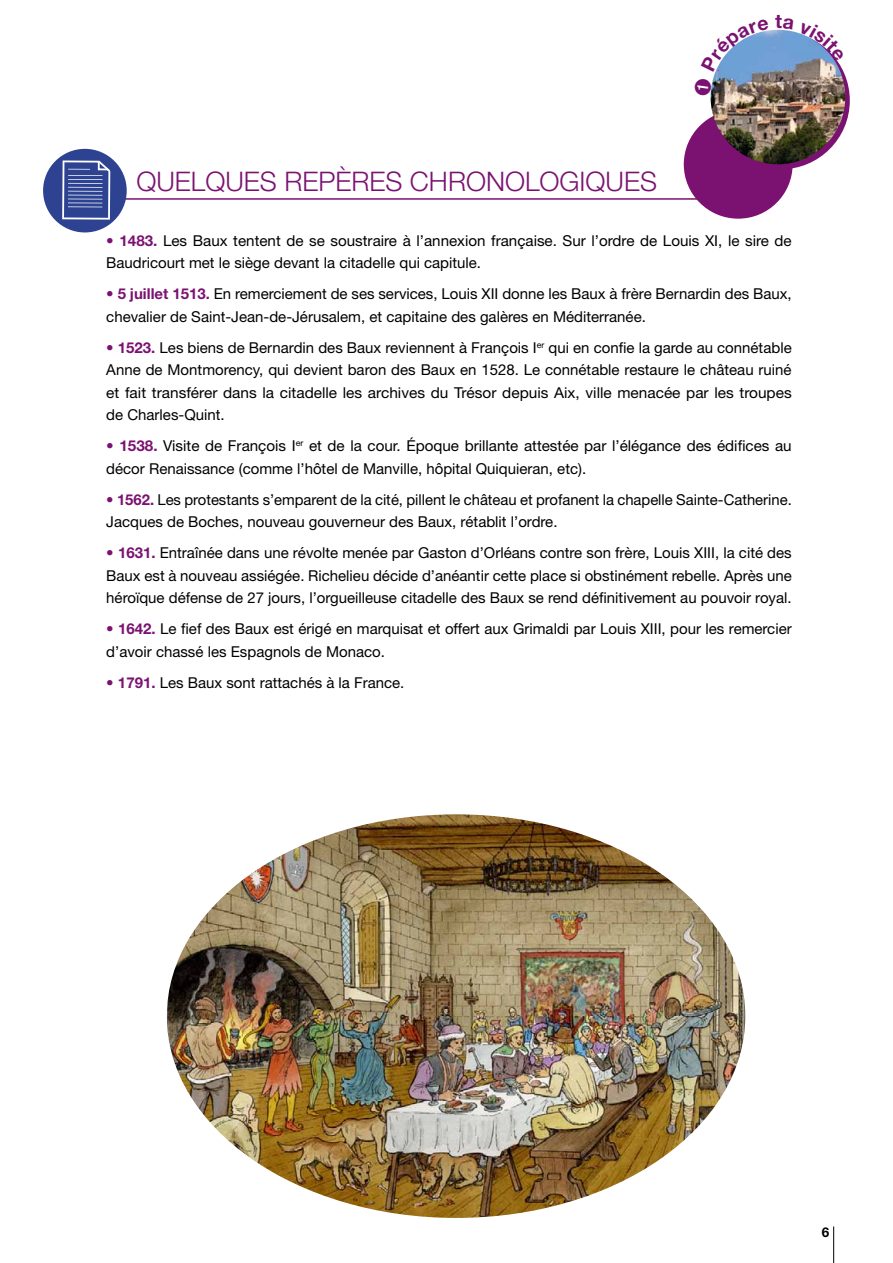
<style>
.page{position:relative;width:893px;height:1263px;background:#fff}
.page>*{position:absolute;margin:0;border:0;box-sizing:border-box;transform-origin:0 0}
.t1{font:300 27px "Helvetica Neue";color:#7b1272}
.t2{font:15px/22.5px "Helvetica Neue";color:#000}
.t3{font:700 13.5px "Helvetica Neue";color:#000}
.s1{font-weight:700;color:#7b1272}
</style>
<div class="page">
<hr style="left:833px;top:1226px;width:1px;height:37px;background:#000">
<hr style="left:106px;top:198px;width:669px;height:2px;background:#7b1272">
<svg style="left:712px;top:32px;width:138px;height:137px"></svg>
<div style="left:684px;top:110px;width:109px;height:109px;background:#7b1272;border-radius:50%"></div>
<img style="left:711px;top:30px;width:134px;height:134px;border-radius:67px">
<img style="left:167px;top:814px;width:578px;height:404px">
<div style="left:43px;top:149px;width:84px;height:83px;background:#2d4392;border-radius:50%"></div>
<svg style="left:62px;top:160px;width:48px;height:60px"></svg>
<svg style="left:710px;top:84px;width:2px;height:12px"></svg>
<svg style="left:716px;top:30px;width:53px;height:41px"></svg>
<svg style="left:775px;top:29px;width:63px;height:33px"></svg>
<h1 class="t1" style="left:136px;top:165px;width:522px">QUELQUES REPÈRES CHRONOLOGIQUES</h1>
<p class="t2" style="left:106px;top:229px;width:687px"><span class="s1">• 1483.</span> Les Baux tentent de se soustraire à l’annexion française. Sur l’ordre de Louis XI, le sire de<br>Baudricourt met le siège devant la citadelle qui capitule.</p>
<p class="t2" style="left:106px;top:282px;width:687px"><span class="s1">• 5 juillet 1513.</span> En remerciement de ses services, Louis XII donne les Baux à frère Bernardin des Baux, chevalier de Saint-Jean-de-Jérusalem, et capitaine des galères en Méditerranée.</p>
<p class="t2" style="left:106px;top:336px;width:687px;text-align:justify"><span class="s1">• 1523.</span> Les biens de Bernardin des Baux reviennent à François I<sup>er</sup> qui en confie la garde au connétable Anne de Montmorency, qui devient baron des Baux en 1528. Le connétable restaure le château ruiné et fait transférer dans la citadelle les archives du Trésor depuis Aix, ville menacée par les troupes de Charles-Quint.</p>
<p class="t2" style="left:106px;top:434px;width:687px"><span class="s1">• 1538.</span> Visite de François I<sup>er</sup> et de la cour. Époque brillante attestée par l’élégance des édifices au décor Renaissance (comme l’hôtel de Manville, hôpital Quiquieran, etc).</p>
<p class="t2" style="left:106px;top:488px;width:687px"><span class="s1">• 1562.</span> Les protestants s’emparent de la cité, pillent le château et profanent la chapelle Sainte-Catherine.<br>Jacques de Boches, nouveau gouverneur des Baux, rétablit l’ordre.</p>
<p class="t2" style="left:106px;top:541px;width:687px;text-align:justify"><span class="s1">• 1631.</span> Entraînée dans une révolte menée par Gaston d’Orléans contre son frère, Louis XIII, la cité des Baux est à nouveau assiégée. Richelieu décide d’anéantir cette place si obstinément rebelle. Après une héroïque défense de 27 jours, l’orgueilleuse citadelle des Baux se rend définitivement au pouvoir royal.</p>
<p class="t2" style="left:106px;top:617px;width:687px"><span class="s1">• 1642.</span> Le fief des Baux est érigé en marquisat et offert aux Grimaldi par Louis XIII, pour les remercier d’avoir chassé les Espagnols de Monaco.</p>
<p class="t2" style="left:106px;top:671px;width:300px"><span class="s1">• 1791.</span> Les Baux sont rattachés à la France.</p>
<p class="t3" style="left:822px;top:1224px;width:9px">6</p>
</div>
